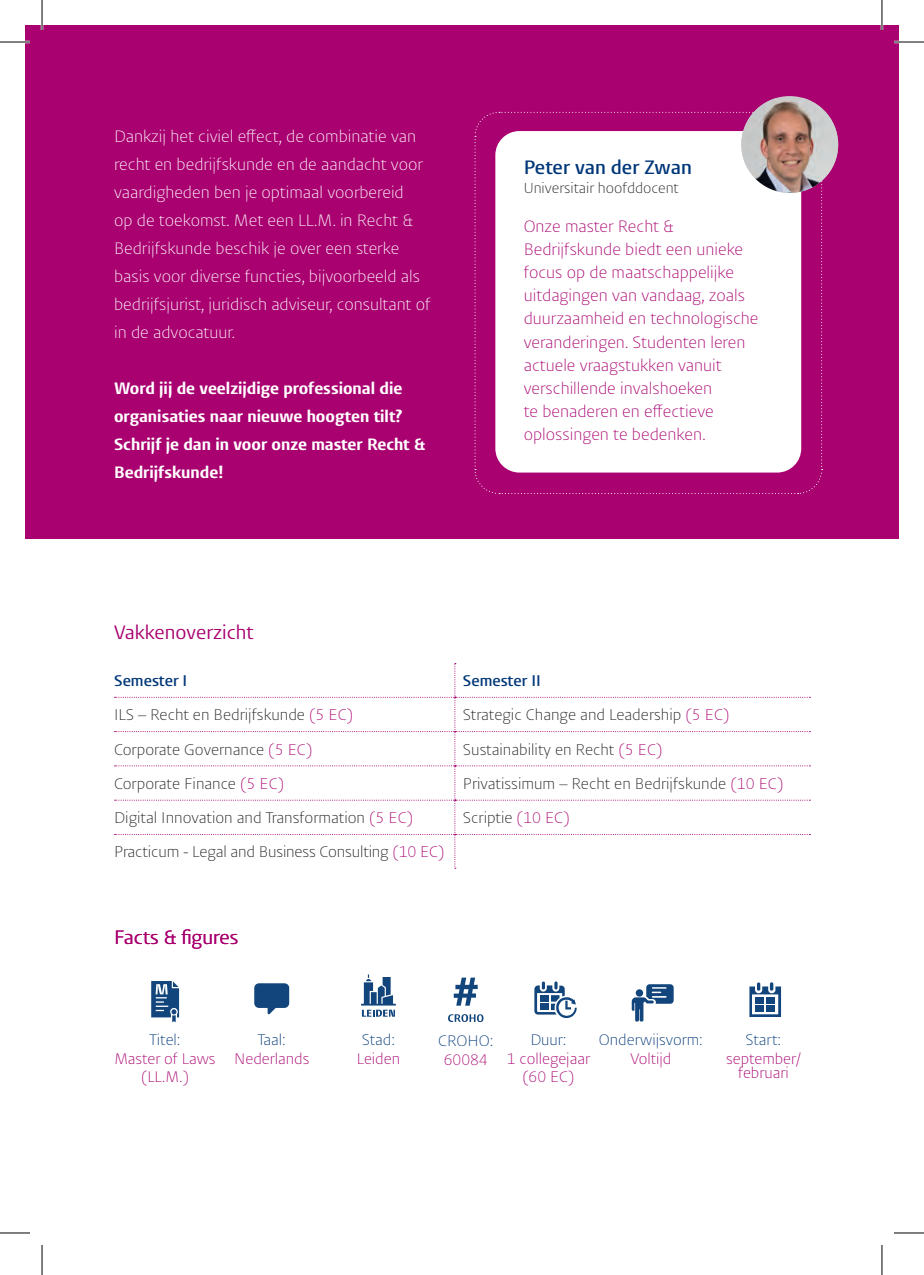
<style>
.page{position:relative;width:924px;height:1275px;background:#fff}
.page>*{position:absolute;margin:0;border:0;box-sizing:border-box;transform-origin:0 0}
.t1{font:20px "Vestula";color:#a90170}
.t2{font:600 20px "Vestula";color:#013778}
.t3{font:300 17px/28px "Vestula";color:#fff}
.t4{font:300 17px/23.2px "Vestula";color:#a90170}
.t5{font:300 17px/28px "Vestula";color:#fff}
.t6{font:300 16px "Vestula";color:#231f20}
.t7{font:600 16px "Vestula";color:#013778}
.t8{font:300 15.8px/18.4px "Vestula";color:#a90170;text-align:center}
.t9{font:300 15.8px "Vestula";color:#013778}
.t10{font:300 15px "Vestula";color:#231f20}
.s1{color:#a90170}
</style>
<div class="page">
<div style="left:25px;top:25px;width:873px;height:514px;background:#a90170"></div>
<svg style="left:474px;top:111px;width:348px;height:383px"></svg>
<div style="left:495px;top:131px;width:305px;height:341px;background:#fff;border-radius:24px"></div>
<img style="left:741px;top:98px;width:96px;height:95px">
<svg style="left:114px;top:663px;width:696px;height:205px"></svg>
<svg style="left:151px;top:981px;width:28px;height:41px"></svg>
<svg style="left:254px;top:983px;width:35px;height:31px"></svg>
<svg style="left:361px;top:974px;width:34px;height:42px"></svg>
<svg style="left:448px;top:1014px;width:35px;height:8px"></svg>
<svg style="left:453px;top:977px;width:24px;height:28px"></svg>
<svg style="left:534px;top:981px;width:42px;height:37px"></svg>
<svg style="left:631px;top:984px;width:42px;height:37px"></svg>
<svg style="left:749px;top:982px;width:31px;height:35px"></svg>
<div style="left:755px;top:997px;width:8px;height:6px;background:#12457b"></div>
<div style="left:766px;top:997px;width:8px;height:6px;background:#12457b"></div>
<div style="left:755px;top:1005px;width:8px;height:6px;background:#12457b"></div>
<div style="left:766px;top:1005px;width:8px;height:6px;background:#12457b"></div>
<hr style="left:0;top:41px;width:30px;height:2px;background:#fff">
<hr style="left:893px;top:41px;width:30px;height:2px;background:#fff">
<hr style="left:41px;top:0;width:2px;height:30px;background:#fff">
<hr style="left:880px;top:0;width:2px;height:30px;background:#fff">
<hr style="left:0;top:42px;width:30px;height:1px;background:#000">
<hr style="left:893px;top:42px;width:30px;height:1px;background:#000">
<hr style="left:0;top:1232px;width:30px;height:1px;background:#000">
<hr style="left:893px;top:1232px;width:30px;height:1px;background:#000">
<hr style="left:42px;top:0;width:1px;height:30px;background:#000">
<hr style="left:42px;top:1245px;width:1px;height:30px;background:#000">
<hr style="left:881px;top:0;width:1px;height:30px;background:#000">
<hr style="left:881px;top:1245px;width:1px;height:30px;background:#000">
<p class="t3" style="left:114px;top:123px;width:318px">Dankzij het civiel effect, de combinatie van recht en bedrijfskunde en de aandacht voor vaardigheden ben je optimaal voorbereid<br>op de toekomst. Met een LL.M. in Recht &amp; Bedrijfskunde beschik je over een sterke basis voor diverse functies, bijvoorbeeld als bedrijfsjurist, juridisch adviseur, consultant of in de advocatuur.</p>
<p class="t5" style="left:114px;top:374px;width:312px">Word jij de veelzijdige professional die organisaties naar nieuwe hoogten tilt?<br>Schrijf je dan in voor onze master Recht &amp; Bedrijfskunde!</p>
<p class="t1" style="left:114px;top:620px;width:141px">Vakkenoverzicht</p>
<p class="t2" style="left:523px;top:155px;width:170px">Peter van der Zwan</p>
<p class="t10" style="left:523px;top:179px;width:156px">Universitair hoofddocent</p>
<p class="t4" style="left:523px;top:214px;width:236px">Onze master Recht &amp;<br>Bedrijfskunde biedt een unieke focus op de maatschappelijke uitdagingen van vandaag, zoals duurzaamheid en technologische veranderingen. Studenten leren actuele vraagstukken vanuit verschillende invalshoeken<br>te benaderen en effectieve oplossingen te bedenken.</p>
<p class="t7" style="left:114px;top:671px;width:75px">Semester I</p>
<p class="t7" style="left:462px;top:671px;width:79px">Semester II</p>
<p class="t6" style="left:114px;top:705px;width:240px">ILS – Recht en Bedrijfskunde <span class="s1">(5 EC)</span></p>
<p class="t6" style="left:462px;top:705px;width:268px">Strategic Change and Leadership <span class="s1">(5 EC)</span></p>
<p class="t6" style="left:114px;top:739px;width:200px">Corporate Governance <span class="s1">(5 EC)</span></p>
<p class="t6" style="left:462px;top:739px;width:201px">Sustainability en Recht <span class="s1">(5 EC)</span></p>
<p class="t6" style="left:114px;top:773px;width:171px">Corporate Finance <span class="s1">(5 EC)</span></p>
<p class="t6" style="left:462px;top:773px;width:322px">Privatissimum – Recht en Bedrijfskunde <span class="s1">(10 EC)</span></p>
<p class="t6" style="left:114px;top:808px;width:300px">Digital Innovation and Transformation <span class="s1">(5 EC)</span></p>
<p class="t6" style="left:462px;top:808px;width:108px">Scriptie <span class="s1">(10 EC)</span></p>
<p class="t6" style="left:114px;top:842px;width:332px">Practicum - Legal and Business Consulting <span class="s1">(10 EC)</span></p>
<p class="t1" style="left:114px;top:925px;width:126px">Facts &amp; figures</p>
<p class="t9" style="left:149px;top:1030px;width:33px">Titel:</p>
<p class="t8" style="left:114px;top:1049px;width:102px">Master of Laws (LL.M.)</p>
<p class="t9" style="left:257px;top:1030px;width:30px">Taal:</p>
<p class="t8" style="left:234px;top:1049px;width:77px">Nederlands</p>
<p class="t9" style="left:362px;top:1030px;width:35px">Stad:</p>
<p class="t8" style="left:356px;top:1049px;width:45px">Leiden</p>
<p class="t9" style="left:438px;top:1031px;width:57px">CROHO:</p>
<p class="t8" style="left:443px;top:1050px;width:46px">60084</p>
<p class="t9" style="left:530px;top:1030px;width:38px">Duur:</p>
<p class="t8" style="left:506px;top:1049px;width:85px">1 collegejaar (60 EC)</p>
<p class="t9" style="left:598px;top:1030px;width:105px">Onderwijsvorm:</p>
<p class="t8" style="left:630px;top:1049px;width:42px">Voltijd</p>
<p class="t9" style="left:745px;top:1030px;width:37px">Start:</p>
<p class="t8" style="left:725px;top:1051px;width:76px;line-height:14.8px">september/ februari</p>
</div>
